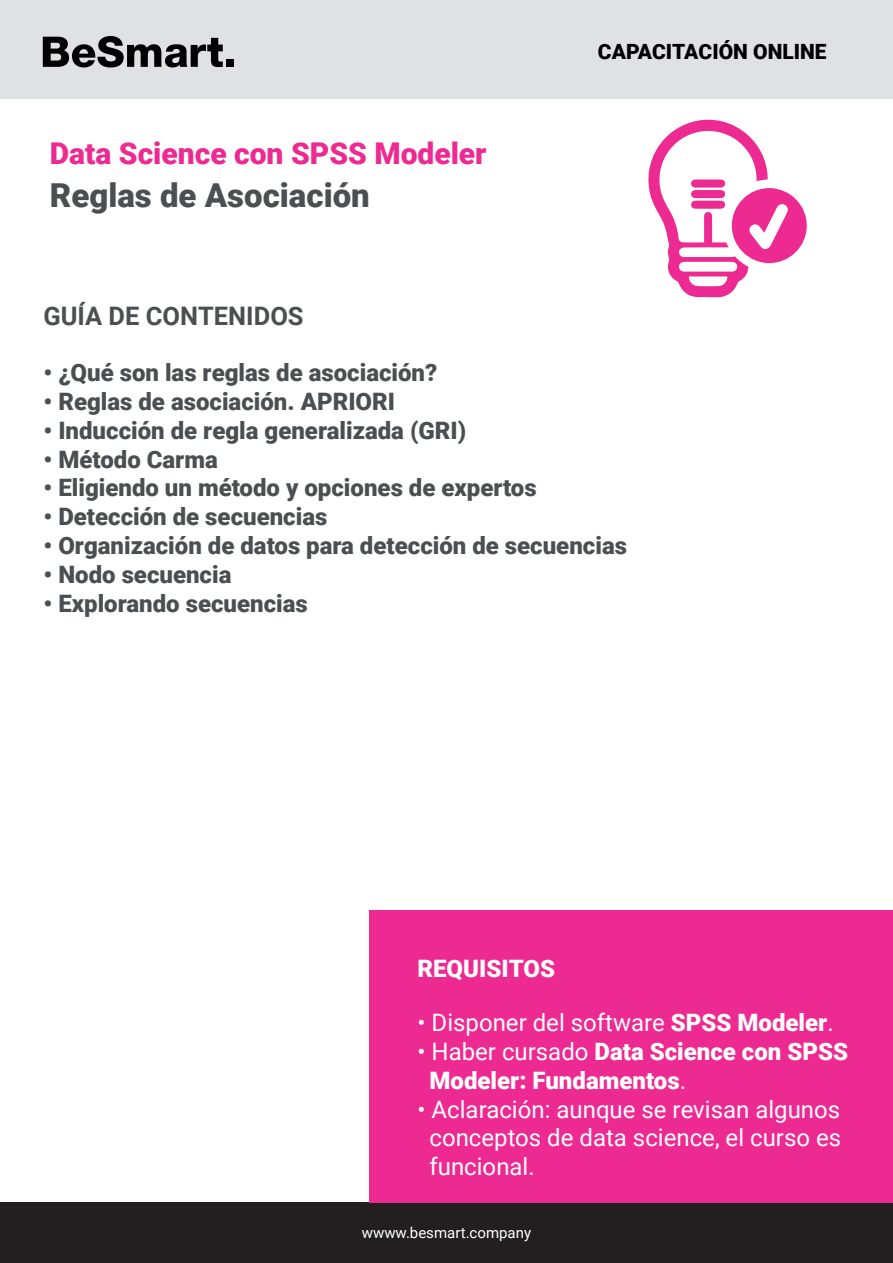
<style>
.page{position:relative;width:893px;height:1263px;background:#fff}
.page>*{position:absolute;margin:0;border:0;box-sizing:border-box;transform-origin:0 0}
.t1{font:900 33px "Roboto";color:#4c4f51}
.t2{font:900 30px "Roboto";color:#ed2a92}
.t3{font:700 25.5px "Roboto";color:#4c4f51}
.t4{font:900 24px "Roboto";color:#4c4f51}
.t5{font:24px/28.8px "Roboto";color:#fff;text-align:justify}
.t6{font:900 24px/28.8px "Roboto";color:#fff}
.t7{font:900 21px "Roboto";color:#000001}
.t8{font:15px "Roboto";color:#fff}
.s1{font-weight:900}
.s2{font-weight:400}
</style>
<div class="page">
<div style="left:0;top:0;width:893px;height:99px;background:#dfe2e3"></div>
<svg style="left:43px;top:36px;width:180px;height:31px"></svg>
<div style="left:226px;top:59px;width:8px;height:8px;background:#000001"></div>
<svg style="left:648px;top:119px;width:159px;height:178px"></svg>
<div style="left:0;top:1202px;width:893px;height:61px;background:#231f20"></div>
<div style="left:369px;top:910px;width:524px;height:292px;background:#ed2a92"></div>
<p class="t2" style="left:50px;top:132px;width:438px">Data Science con SPSS Modeler</p>
<h1 class="t1" style="left:50px;top:172px;width:321px">Reglas de Asociación</h1>
<p class="t7" style="left:598px;top:37px;width:230px">CAPACITACIÓN ONLINE</p>
<p class="t3" style="left:44px;top:298px;width:262px">GUÍA DE CONTENIDOS</p>
<p class="t4" style="left:44px;top:356px;width:395px">• ¿Qué son las reglas de asociación?</p>
<p class="t4" style="left:44px;top:385px;width:353px">• Reglas de asociación. APRIORI</p>
<p class="t4" style="left:44px;top:413px;width:424px">• Inducción de regla generalizada (GRI)</p>
<p class="t4" style="left:44px;top:442px;width:176px">• Método Carma</p>
<p class="t4" style="left:44px;top:471px;width:495px">• Eligiendo un método y opciones de expertos</p>
<p class="t4" style="left:44px;top:500px;width:285px">• Detección de secuencias</p>
<p class="t4" style="left:44px;top:529px;width:585px">• Organización de datos para detección de secuencias</p>
<p class="t4" style="left:44px;top:557px;width:189px">• Nodo secuencia</p>
<p class="t4" style="left:44px;top:586px;width:266px">• Explorando secuencias</p>
<p class="t6" style="left:418px;top:953px;width:139px">REQUISITOS</p>
<p class="t5" style="left:418px;top:1007px;width:418px">• Disponer del software <span class="s1">SPSS Modeler</span>.</p>
<p class="t6" style="left:429px;top:1036px;width:420px;text-indent:-12px"><span class="s2">• Haber cursado</span> Data Science con SPSS<br>Modeler: Fundamentos<span class="s2">.</span></p>
<p class="t5" style="left:429px;top:1094px;width:413px;text-indent:-12px">• Aclaración: aunque se revisan algunos conceptos de data science, el curso es funcional.</p>
<p class="t8" style="left:362px;top:1222px;width:171px">wwww.besmart.company</p>
</div>
